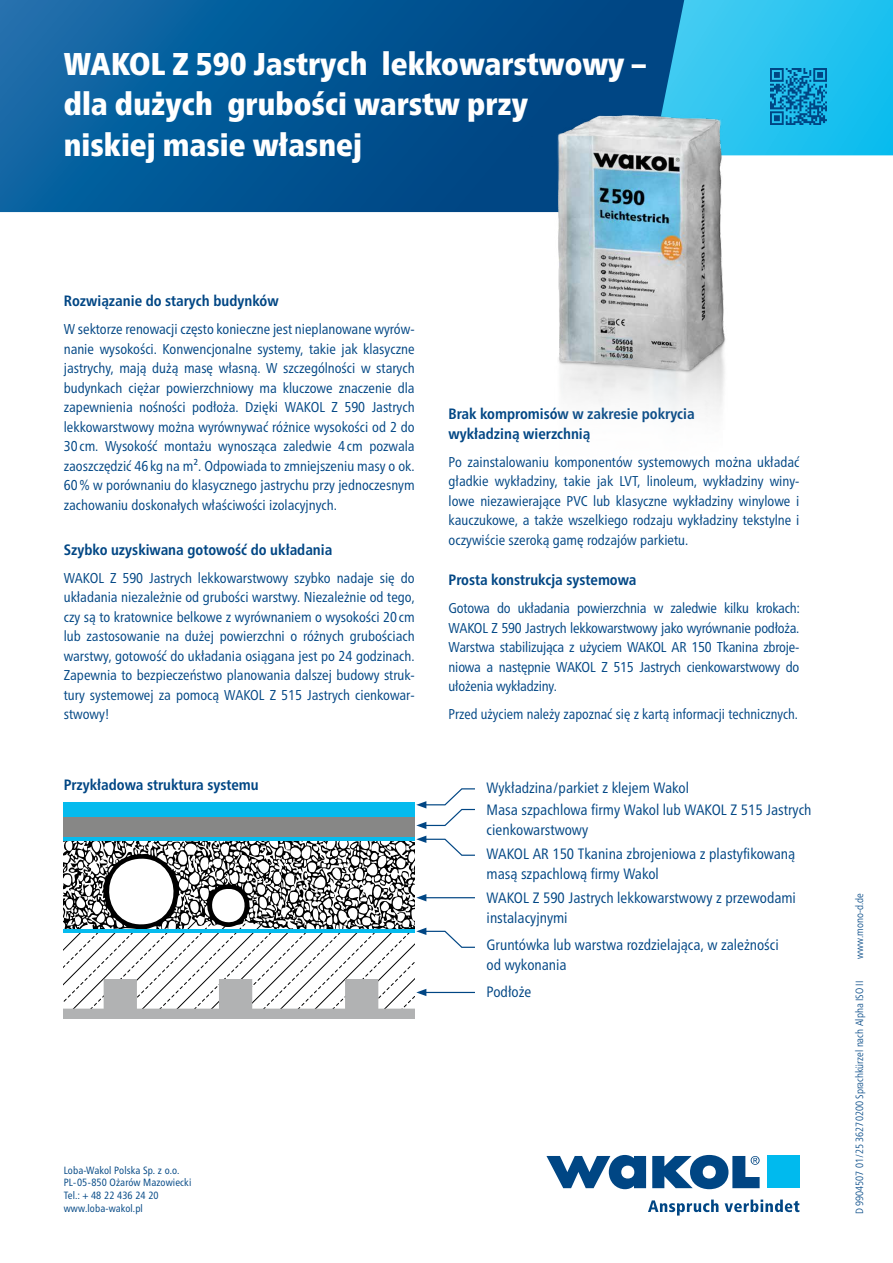
<style>
.page{position:relative;width:893px;height:1263px;background:#fff}
.page>*{position:absolute;margin:0;border:0;box-sizing:border-box;transform-origin:0 0}
.t1{font:900 condensed 31.5px/40.5px "Frutiger Neue LTW1 G";color:#fff}
.t2{font:condensed 15px/19.5px "Frutiger Neue LTW1 G";color:#004684}
.t3{font:700 condensed 15px/19.5px "Frutiger Neue LTW1 G";color:#004684}
.t4{font:condensed 14.25px/19.5px "Frutiger Neue LTW1 G";color:#004684;text-align:justify}
.t5{font:condensed 10.5px/12.8px "Frutiger Neue LTW1 G";letter-spacing:.01em;color:#004684}
.t6{font:300 condensed 10.5px "Frutiger Neue LTW1 G";color:#004684}
</style>
<div class="page">
<svg style="left:684px;top:0;width:209px;height:155px;background:#25c3ef"></svg>
<svg style="left:0;top:0;width:684px;height:212px;background:#045795"></svg>
<svg style="left:648px;top:1199px;width:70px;height:16px"></svg>
<svg style="left:725px;top:1199px;width:74px;height:13px"></svg>
<svg style="left:546px;top:1155px;width:100px;height:34px"></svg>
<svg style="left:652px;top:1155px;width:108px;height:34px"></svg>
<div style="left:767px;top:1156px;width:32px;height:32px;background:#00baee"></div>
<img style="left:770px;top:68px;width:56px;height:56px">
<div style="left:64px;top:816px;width:351px;height:21px;background:#878786"></div>
<div style="left:64px;top:802px;width:351px;height:14px;background:#05bbee"></div>
<svg style="left:416px;top:788px;width:59px;height:41px"></svg>
<svg style="left:64px;top:835px;width:411px;height:183px"></svg>
<img style="left:487px;top:84px;width:304px;height:331px">
<h1 class="t1" style="left:64px;top:41px;width:584px">WAKOL Z 590 Jastrych lekkowarstwowy – dla dużych grubości warstw przy<br>niskiej masie własnej</h1>
<p class="t3" style="left:64px;top:290px;width:216px">Rozwiązanie do starych budynków</p>
<p class="t4" style="left:64px;top:318px;width:352px">W sektorze renowacji często konieczne jest nieplanowane wyrów&shy;nanie wysokości. Konwencjonalne systemy, takie jak klasyczne jastrychy, mają dużą masę własną. W szczególności w starych budynkach ciężar powierzchniowy ma kluczowe znaczenie dla zapewnienia nośności podłoża. Dzięki WAKOL Z 590 Jastrych lekkowarstwowy można wyrównywać różnice wysokości od 2 do 30 cm. Wysokość montażu wynosząca zaledwie 4 cm pozwala zaoszczędzić 46 kg na m². Odpowiada to zmniejszeniu masy o ok.<br>60% w porównaniu do klasycznego jastrychu przy jednoczesnym zachowaniu doskonałych właściwości izolacyjnych.</p>
<p class="t3" style="left:64px;top:538px;width:270px">Szybko uzyskiwana gotowość do układania</p>
<p class="t4" style="left:64px;top:567px;width:352px">WAKOL Z 590 Jastrych lekkowarstwowy szybko nadaje się do układania niezależnie od grubości warstwy. Niezależnie od tego, czy są to kratownice belkowe z wyrównaniem o wysokości 20 cm lub zastosowanie na dużej powierzchni o różnych grubościach warstwy, gotowość do układania osiągana jest po 24 godzinach.<br>Zapewnia to bezpieczeństwo planowania dalszej budowy struk&shy;tury systemowej za pomocą WAKOL Z 515 Jastrych cienkowar&shy;stwowy!</p>
<p class="t3" style="left:64px;top:773px;width:197px">Przykładowa struktura systemu</p>
<p class="t3" style="left:449px;top:403px;width:248px">Brak kompromisów w zakresie pokrycia wykładziną wierzchnią</p>
<p class="t4" style="left:449px;top:451px;width:352px">Po zainstalowaniu komponentów systemowych można układać gładkie wykładziny, takie jak LVT, linoleum, wykładziny winy&shy;lowe niezawierające PVC lub klasyczne wykładziny winylowe i kauczukowe, a także wszelkiego rodzaju wykładziny tekstylne i oczywiście szeroką gamę rodzajów parkietu.</p>
<p class="t3" style="left:449px;top:569px;width:189px">Prosta konstrukcja systemowa</p>
<p class="t4" style="left:449px;top:597px;width:353px">Gotowa do układania powierzchnia w zaledwie kilku krokach:<br>WAKOL Z 590 Jastrych lekkowarstwowy jako wyrównanie podłoża.<br>Warstwa stabilizująca z użyciem WAKOL AR 150 Tkanina zbroje&shy;niowa a następnie WAKOL Z 515 Jastrych cienkowarstwowy do ułożenia wykładziny.</p>
<p class="t4" style="left:449px;top:703px;width:351px">Przed użyciem należy zapoznać się z kartą informacji technicznych.</p>
<p class="t2" style="left:487px;top:775px;width:326px;line-height:22.6px">Wykładzina/parkiet z klejem Wakol<br>Masa szpachlowa firmy Wakol lub WAKOL Z 515 Jastrych</p>
<p class="t2" style="left:487px;top:819px;width:103px">cienkowarstwowy</p>
<p class="t2" style="left:487px;top:843px;width:310px">WAKOL AR 150 Tkanina zbrojeniowa z plastyfikowaną masą szpachlową firmy Wakol</p>
<p class="t2" style="left:487px;top:887px;width:311px">WAKOL Z 590 Jastrych lekkowarstwowy z przewodami instalacyjnymi</p>
<p class="t2" style="left:487px;top:934px;width:294px">Gruntówka lub warstwa rozdzielająca, w zależności od wykonania</p>
<p class="t2" style="left:487px;top:981px;width:46px">Podłoże</p>
<p class="t5" style="left:64px;top:1163px;width:129px">Loba-Wakol Polska Sp. z o.o.<br>PL-05-850 Ożarów Mazowiecki<br>Tel.: + 48 22 436 24 20 www.loba-wakol.pl</p>
<p class="t6" style="left:852px;top:958px;width:67px;rotate:-90deg">www.mono-d.de</p>
<p class="t6" style="left:852px;top:1214px;width:235px;rotate:-90deg">D 9904507 01/25 36270200 Sprachkürzel nach Alpha ISO II</p>
</div>
